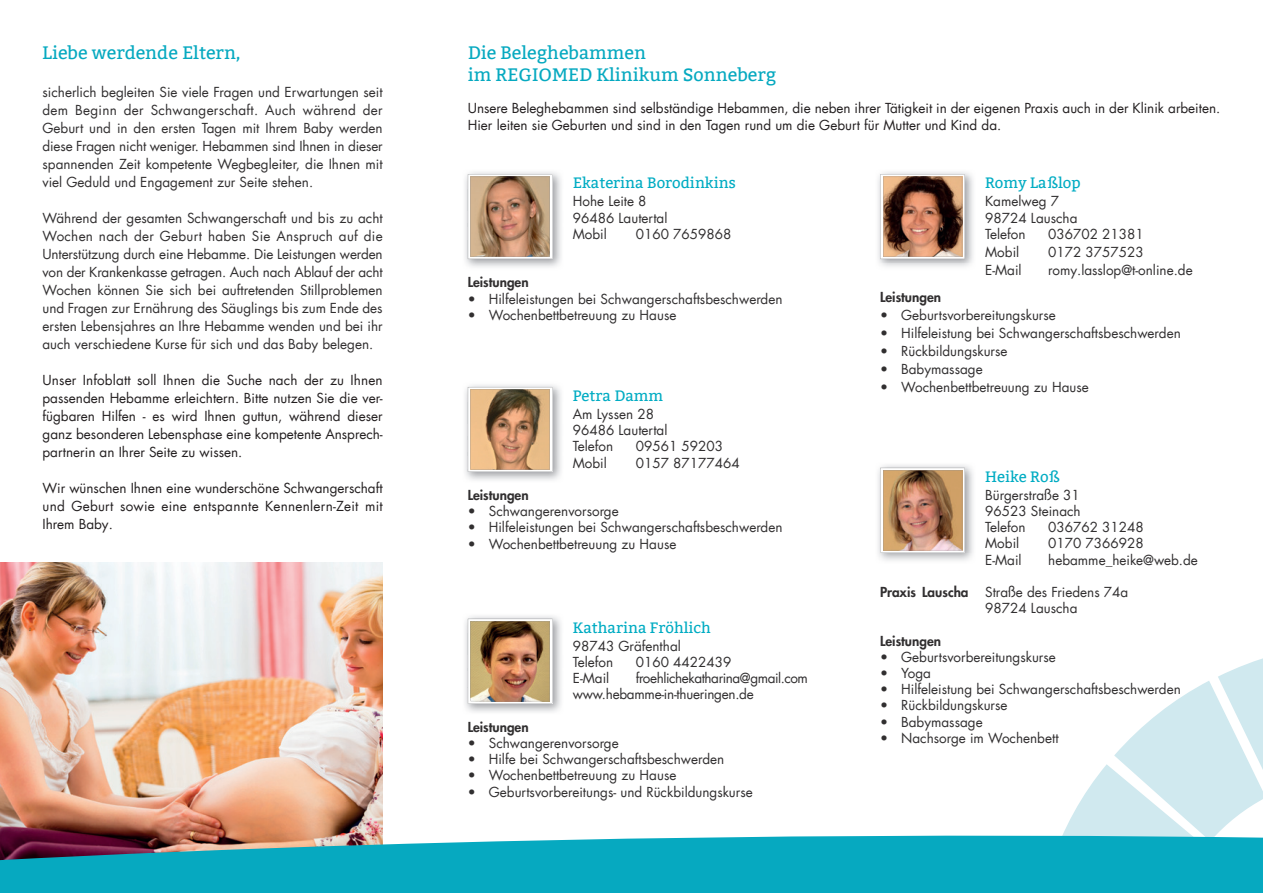
<style>
.page{position:relative;width:1263px;height:893px;background:#fff}
.page>*{position:absolute;margin:0;border:0;box-sizing:border-box;transform-origin:0 0}
.t1{font:18px/21.6px "Bitter";color:#06a9c0}
.t2{font:15px "Bitter";color:#00acc3}
.t3{font:13.5px/18px "Futura Com";color:#312f30}
.t4{font:13.5px/18px "Futura Com";color:#231f20;text-align:justify}
.t5{font:13.5px/16.2px "Futura Com";letter-spacing:-.03em;color:#312f30}
.t6{font:800 13.5px "Futura Com";color:#312f30}
.s1{font-weight:800}
</style>
<div class="page">
<svg style="left:1063px;top:658px;width:200px;height:175px"></svg>
<img style="left:0;top:562px;width:383px;height:271px">
<svg style="left:0;top:833px;width:1263px;height:60px;background:#20a4b8"></svg>
<img style="left:465px;top:385px;width:96px;height:95px">
<img style="left:552px;top:390px;width:9px;height:11px">
<img style="left:552px;top:424px;width:9px;height:11px">
<img style="left:552px;top:440px;width:9px;height:12px">
<img style="left:552px;top:456px;width:9px;height:12px">
<svg style="left:468px;top:387px;width:84px;height:85px;background:#c29b76"></svg>
<img style="left:465px;top:172px;width:96px;height:95px">
<img style="left:552px;top:177px;width:9px;height:12px">
<img style="left:552px;top:211px;width:9px;height:12px">
<img style="left:552px;top:228px;width:9px;height:11px">
<svg style="left:468px;top:174px;width:84px;height:85px;background:#b99478"></svg>
<img style="left:878px;top:172px;width:95px;height:92px">
<img style="left:965px;top:177px;width:8px;height:15px">
<img style="left:965px;top:211px;width:8px;height:12px">
<img style="left:965px;top:227px;width:8px;height:12px">
<img style="left:965px;top:246px;width:8px;height:11px">
<img style="left:880px;top:174px;width:85px;height:85px">
<img style="left:465px;top:616px;width:96px;height:96px">
<img style="left:552px;top:621px;width:9px;height:12px">
<img style="left:552px;top:656px;width:9px;height:11px">
<img style="left:552px;top:672px;width:9px;height:16px">
<img style="left:552px;top:688px;width:9px;height:15px">
<img style="left:468px;top:619px;width:84px;height:84px">
<img style="left:878px;top:465px;width:95px;height:92px">
<img style="left:965px;top:470px;width:8px;height:12px">
<img style="left:965px;top:505px;width:8px;height:11px">
<img style="left:965px;top:521px;width:8px;height:11px">
<img style="left:965px;top:537px;width:8px;height:12px">
<img style="left:880px;top:553px;width:93px;height:8px">
<img style="left:880px;top:468px;width:85px;height:84px">
<h1 class="t1" style="left:43px;top:43px;width:200px">Liebe werdende Eltern,</h1>
<p class="t3" style="left:43px;top:82px;width:342px;text-align:justify">sicherlich begleiten Sie viele Fragen und Erwartungen seit dem Beginn der Schwangerschaft. Auch während der Geburt und in den ersten Tagen mit Ihrem Baby werden diese Fragen nicht weniger. Hebammen sind Ihnen in dieser spannenden Zeit kompetente Wegbegleiter, die Ihnen mit viel Geduld und Engagement zur Seite stehen.</p>
<p class="t3" style="left:43px;top:208px;width:342px;text-align:justify">Während der gesamten Schwangerschaft und bis zu acht Wochen nach der Geburt haben Sie Anspruch auf die Unterstützung durch eine Hebamme. Die Leistungen werden von der Krankenkasse getragen. Auch nach Ablauf der acht Wochen können Sie sich bei auftretenden Stillproblemen und Fragen zur Ernährung des Säuglings bis zum Ende des ersten Lebensjahres an Ihre Hebamme wenden und bei ihr auch verschiedene Kurse für sich und das Baby belegen.</p>
<p class="t4" style="left:43px;top:370px;width:342px">Unser Infoblatt soll Ihnen die Suche nach der zu Ihnen passenden Hebamme erleichtern. Bitte nutzen Sie die ver&shy;fügbaren Hilfen - es wird Ihnen guttun, während dieser ganz besonderen Lebensphase eine kompetente Ansprech&shy;partnerin an Ihrer Seite zu wissen.</p>
<p class="t4" style="left:43px;top:478px;width:342px">Wir wünschen Ihnen eine wunderschöne Schwangerschaft und Geburt sowie eine entspannte Kennenlern-Zeit mit Ihrem Baby.</p>
<h1 class="t1" style="left:468px;top:43px;width:310px">Die Beleghebammen<br>im REGIOMED Klinikum Sonneberg</h1>
<p class="t4" style="left:468px;top:100px;width:754px;line-height:16.2px">Unsere Beleghebammen sind selbständige Hebammen, die neben ihrer Tätigkeit in der eigenen Praxis auch in der Klinik arbeiten.<br>Hier leiten sie Geburten und sind in den Tagen rund um die Geburt für Mutter und Kind da.</p>
<p class="t2" style="left:573px;top:174px;width:164px">Ekaterina Borodinkins</p>
<p class="t3" style="left:573px;top:193px;width:96px;line-height:16.2px">Hohe Leite 8<br>96486 Lautertal<br>Mobil</p>
<p class="t3" style="left:636px;top:225px;width:97px">0160 7659868</p>
<p class="t6" style="left:468px;top:272px;width:62px">Leistungen</p>
<p class="t3" style="left:468px;top:289px;width:316px">• Hilfeleistungen bei Schwangerschaftsbeschwerden</p>
<p class="t3" style="left:468px;top:306px;width:210px">• Wochenbettbetreuung zu Hause</p>
<p class="t2" style="left:573px;top:387px;width:92px">Petra Damm</p>
<p class="t3" style="left:573px;top:406px;width:96px;line-height:16.2px">Am Lyssen 28<br>96486 Lautertal<br>Telefon</p>
<p class="t3" style="left:636px;top:437px;width:89px">09561 59203</p>
<p class="t3" style="left:573px;top:453px;width:36px">Mobil</p>
<p class="t3" style="left:636px;top:453px;width:105px">0157 87177464</p>
<p class="t6" style="left:468px;top:485px;width:62px">Leistungen</p>
<p class="t3" style="left:468px;top:502px;width:152px">• Schwangerenvorsorge</p>
<p class="t3" style="left:468px;top:518px;width:316px">• Hilfeleistungen bei Schwangerschaftsbeschwerden</p>
<p class="t3" style="left:468px;top:534px;width:210px">• Wochenbettbetreuung zu Hause</p>
<p class="t2" style="left:573px;top:619px;width:140px">Katharina Fröhlich</p>
<p class="t3" style="left:573px;top:637px;width:110px;line-height:16.2px">98743 Gräfenthal<br>Telefon</p>
<p class="t3" style="left:636px;top:653px;width:97px">0160 4422439</p>
<p class="t5" style="left:573px;top:670px;width:237px;text-indent:63px">froehlichekatharina@gmail.com www.hebamme-in-thueringen.de</p>
<p class="t3" style="left:573px;top:669px;width:38px">E-Mail</p>
<p class="t6" style="left:468px;top:716px;width:62px">Leistungen</p>
<p class="t3" style="left:468px;top:734px;width:152px">• Schwangerenvorsorge</p>
<p class="t3" style="left:468px;top:750px;width:258px">• Hilfe bei Schwangerschaftsbeschwerden</p>
<p class="t3" style="left:468px;top:766px;width:210px">• Wochenbettbetreuung zu Hause</p>
<p class="t3" style="left:468px;top:782px;width:286px">• Geburtsvorbereitungs- und Rückbildungskurse</p>
<p class="t2" style="left:985px;top:174px;width:97px">Romy Laßlop</p>
<p class="t3" style="left:985px;top:193px;width:94px;line-height:16.2px">Kamelweg 7<br>98724 Lauscha<br>Telefon</p>
<p class="t3" style="left:1048px;top:225px;width:97px">036702 21381</p>
<p class="t3" style="left:985px;top:243px;width:36px">Mobil</p>
<p class="t3" style="left:1048px;top:243px;width:97px">0172 3757523</p>
<p class="t3" style="left:985px;top:261px;width:38px">E-Mail</p>
<p class="t3" style="left:1048px;top:261px;width:146px">romy.lasslop@t-online.de</p>
<p class="t6" style="left:880px;top:287px;width:62px">Leistungen</p>
<p class="t3" style="left:880px;top:306px;width:177px">• Geburtsvorbereitungskurse</p>
<p class="t3" style="left:880px;top:324px;width:302px">• Hilfeleistung bei Schwangerschaftsbeschwerden</p>
<p class="t3" style="left:880px;top:342px;width:129px">• Rückbildungskurse</p>
<p class="t3" style="left:880px;top:360px;width:104px">• Babymassage</p>
<p class="t3" style="left:880px;top:378px;width:210px">• Wochenbettbetreuung zu Hause</p>
<p class="t2" style="left:985px;top:468px;width:76px">Heike Roß</p>
<p class="t3" style="left:985px;top:487px;width:97px;line-height:16.2px;text-align:justify">Bürgerstraße 31<br>96523 Steinach Telefon</p>
<p class="t3" style="left:1048px;top:518px;width:97px">036762 31248</p>
<p class="t3" style="left:985px;top:534px;width:36px">Mobil</p>
<p class="t3" style="left:1048px;top:534px;width:97px">0170 7366928</p>
<p class="t3" style="left:985px;top:550px;width:38px">E-Mail</p>
<p class="t3" style="left:1048px;top:550px;width:151px">hebamme_heike@web.de</p>
<p class="t3" style="left:985px;top:584px;width:145px;line-height:16.2px;text-indent:-105px"><span class="s1">Praxis Lauscha</span> Straße des Friedens 74a<br>98724 Lauscha</p>
<p class="t6" style="left:880px;top:630px;width:62px">Leistungen</p>
<p class="t3" style="left:880px;top:648px;width:177px">• Geburtsvorbereitungskurse</p>
<p class="t3" style="left:880px;top:664px;width:52px">• Yoga</p>
<p class="t3" style="left:880px;top:680px;width:302px">• Hilfeleistung bei Schwangerschaftsbeschwerden</p>
<p class="t3" style="left:880px;top:696px;width:129px">• Rückbildungskurse</p>
<p class="t3" style="left:880px;top:712px;width:104px">• Babymassage</p>
<p class="t3" style="left:880px;top:729px;width:180px">• Nachsorge im Wochenbett</p>
</div>
